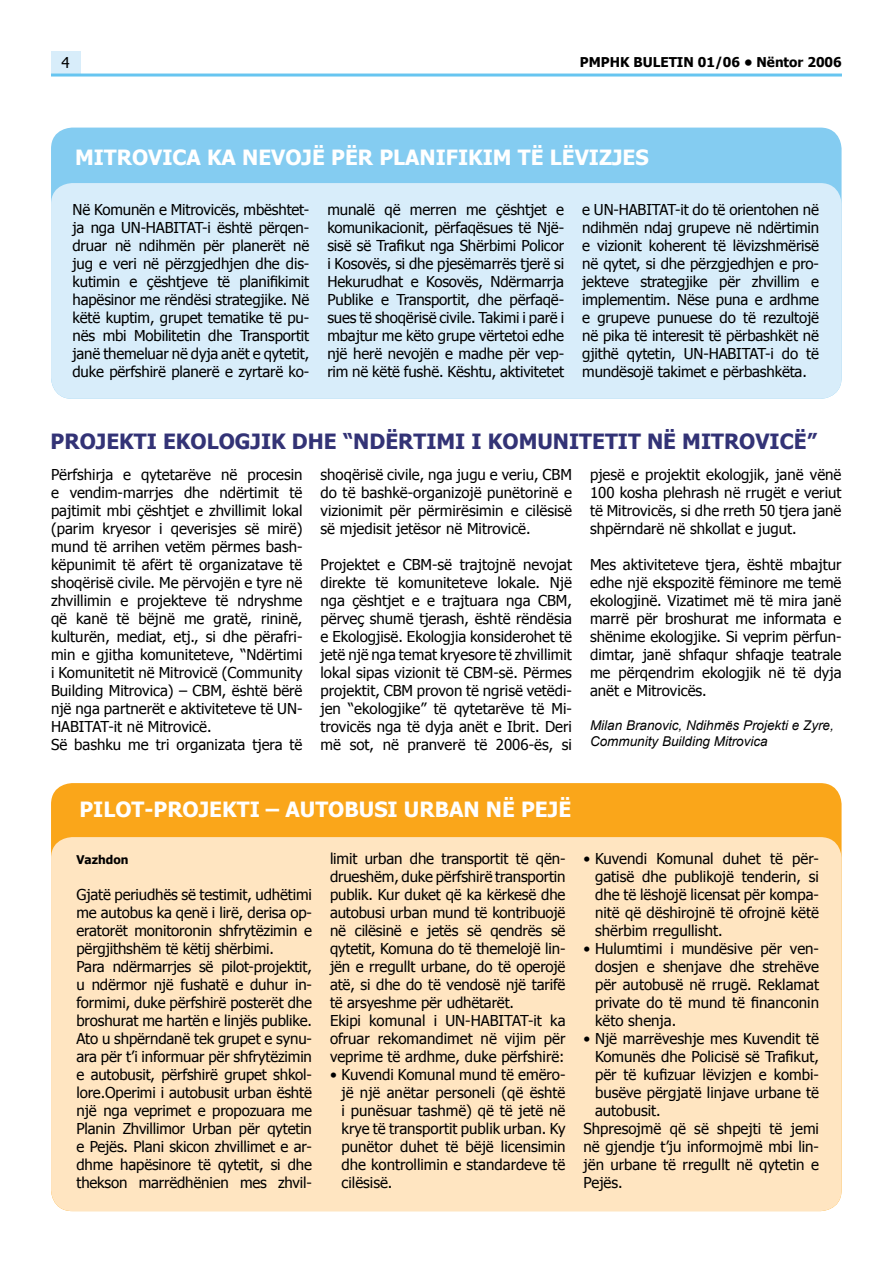
<style>
.page{position:relative;width:893px;height:1263px;background:#fff}
.page>*{position:absolute;margin:0;border:0;box-sizing:border-box;transform-origin:0 0}
.t1{font:700 21px "Tahoma";color:#fff}
.t2{font:700 21px "Tahoma";color:#333376}
.t3{font:15px/18px "Tahoma";letter-spacing:-.005em;color:#000;text-align:justify}
.t4{font:italic 13.5px/16.2px "Arial";color:#000}
.t5{font:700 13.5px "Tahoma";color:#000}
.t6{font:700 12px "Tahoma";color:#000}
</style>
<div class="page">
<div style="left:51px;top:51px;width:30px;height:24px;background:#d8edfa"></div>
<hr style="left:51px;top:74px;width:791px;height:3px;background:#67c5f0">
<div style="left:51px;top:783px;width:791px;height:428px;background:#faa61a;border-radius:21px"></div>
<div style="left:51px;top:837px;width:791px;height:374px;background:#ffe5c1;border-radius:21px"></div>
<div style="left:51px;top:128px;width:791px;height:271px;background:#84ccf1;border-radius:21px"></div>
<div style="left:51px;top:183px;width:791px;height:216px;background:#d8edfa;border-radius:21px"></div>
<p class="t5" style="left:580px;top:53px;width:64px">PMPHK BUL</p>
<p class="t5" style="left:660px;top:53px;width:183px">ETI N 01/06 • NËNTOR 2006</p>
<h1 class="t1" style="left:75px;top:142px;width:72px">MITROVICA</h1>
<h1 class="t1" style="left:207px;top:142px;width:51px">KA NEVO</h1>
<h1 class="t1" style="left:302px;top:142px;width:92px">JË PËR PLANIFIKIM</h1>
<h1 class="t1" style="left:518px;top:142px;width:118px">TË LËVIZJES</h1>
<p class="t3" style="left:72px;top:200px;width:238px">Në Komunën e Mitrovicës, mbështet&shy;ja nga UN-HABITAT-i është përqen&shy;druar në ndihmën për planerët në jug e veri në përzgjedhjen dhe dis&shy;kutimin e çështjeve të planifikimit hapësinor me rëndësi strategjike. Në këtë kuptim, grupet tematike të pu&shy;nës mbi Mobilitetin dhe Transportit janë themeluar në dyja anët e qytetit, duke përfshirë planerë e zyrtarë ko-</p>
<p class="t3" style="left:327px;top:200px;width:238px">munalë që merren me çështjet e komunikacionit, përfaqësues të Një&shy;sisë së Trafikut nga Shërbimi Policor i Kosovës, si dhe pjesëmarrës tjerë si Hekurudhat e Kosovës, Ndërmarrja Publike e Transportit, dhe përfaqë&shy;sues të shoqërisë civile. Takimi i parë i mbajtur me këto grupe vërtetoi edhe një herë nevojën e madhe për vep&shy;rim në këtë fushë. Kështu, aktivitetet</p>
<p class="t3" style="left:582px;top:200px;width:238px">e UN-HABITAT-it do të orientohen në ndihmën ndaj grupeve në ndërtimin e vizionit koherent të lëvizshmërisë në qytet, si dhe përzgjedhjen e pro&shy;jekteve strategjike për zhvillim e implementim. Nëse puna e ardhme e grupeve punuese do të rezultojë në pika të interesit të përbashkët në gjithë qytetin, UN-HABITAT-i do të mundësojë takimet e përbashkëta.</p>
<h1 class="t2" style="left:51px;top:427px;width:69px">PROJEKTI</h1>
<h1 class="t2" style="left:163px;top:427px;width:16px">EKOLOG</h1>
<h1 class="t2" style="left:251px;top:427px;width:177px">JIK DHE “NDËRTIMI</h1>
<h1 class="t2" style="left:472px;top:427px;width:32px">I KOMUNITETIT</h1>
<h1 class="t2" style="left:647px;top:427px;width:107px">NË MITROVIC</h1>
<h1 class="t2" style="left:794px;top:427px;width:25px">Ë”</h1>
<p class="t3" style="left:51px;top:464px;width:253px;text-align:left">Përfshirja e qytetarëve në procesin e vendim-marrjes dhe ndërtimit të pajtimit mbi çështjet e zhvillimit lokal (parim kryesor i qeverisjes së mirë) mund të arrihen vetëm përmes bash&shy;këpunimit të afërt të organizatave të shoqërisë civile. Me përvojën e tyre në zhvillimin e projekteve të ndryshme që kanë të bëjnë me gratë, rininë, kulturën, mediat, etj., si dhe përafri&shy;min e gjitha komuniteteve, “Ndërtimi i Komunitetit në Mitrovicë (Community Building Mitrovica) – CBM, është bërë një nga partnerët e aktiviteteve të UN-HABITAT-it në Mitrovicë.<br>Së bashku me tri organizata tjera të</p>
<p class="t3" style="left:321px;top:464px;width:253px">shoqërisë civile, nga jugu e veriu, CBM do të bashkë-organizojë punëtorinë e vizionimit për përmirësimin e cilësisë së mjedisit jetësor në Mitrovicë.</p>
<p class="t3" style="left:321px;top:554px;width:253px">Projektet e CBM-së trajtojnë nevojat direkte të komuniteteve lokale. Një nga çështjet e e trajtuara nga CBM, përveç shumë tjerash, është rëndësia e Ekologjisë. Ekologjia konsiderohet të jetë një nga temat kryesore të zhvillimit lokal sipas vizionit të CBM-së. Përmes projektit, CBM provon të ngrisë vetëdi&shy;jen “ekologjike” të qytetarëve të Mi&shy;trovicës nga të dyja anët e Ibrit. Deri më sot, në pranverë të 2006-ës, si</p>
<p class="t3" style="left:590px;top:464px;width:253px">pjesë e projektit ekologjik, janë vënë 100 kosha plehrash në rrugët e veriut të Mitrovicës, si dhe rreth 50 tjera janë shpërndarë në shkollat e jugut.</p>
<p class="t3" style="left:590px;top:554px;width:253px">Mes aktiviteteve tjera, është mbajtur edhe një ekspozitë fëminore me temë ekologjinë. Vizatimet më të mira janë marrë për broshurat me informata e shënime ekologjike. Si veprim përfun&shy;dimtar, janë shfaqur shfaqje teatrale me përqendrim ekologjik në të dyja anët e Mitrovicës.</p>
<p class="t4" style="left:590px;top:717px;width:245px">Milan Branovic, Ndihmës Projekti e Zyre,<br>Community Building Mitrovica</p>
<h1 class="t1" style="left:80px;top:795px;width:493px">PILOT-PROJEKTI – AUTOBUSI URBAN NË PEJË</h1>
<p class="t6" style="left:76px;top:851px;width:53px">VAZHDON</p>
<p class="t3" style="left:76px;top:885px;width:237px;text-align:left">Gjatë periudhës së testimit, udhëtimi me autobus ka qenë i lirë, derisa op&shy;eratorët monitoronin shfrytëzimin e përgjithshëm të këtij shërbimi.<br>Para ndërmarrjes së pilot-projektit, u ndërmor një fushatë e duhur in&shy;formimi, duke përfshirë posterët dhe broshurat me hartën e linjës publike.<br>Ato u shpërndanë tek grupet e synu&shy;ara për t’i informuar për shfrytëzimin e autobusit, përfshirë grupet shkol&shy;lore.Operimi i autobusit urban është një nga veprimet e propozuara me Planin Zhvillimor Urban për qytetin e Pejës. Plani skicon zhvillimet e ar&shy;dhme hapësinore të qytetit, si dhe thekson marrëdhënien mes zhvil-</p>
<p class="t3" style="left:330px;top:849px;width:237px;text-align:left">limit urban dhe transportit të qën&shy;drueshëm, duke përfshirë transportin publik. Kur duket që ka kërkesë dhe autobusi urban mund të kontribuojë në cilësinë e jetës së qendrës së qytetit, Komuna do të themelojë lin&shy;jën e rregullt urbane, do të operojë atë, si dhe do të vendosë një tarifë të arsyeshme për udhëtarët.<br>Ekipi komunal i UN-HABITAT-it ka ofruar rekomandimet në vijim për veprime të ardhme, duke përfshirë:</p>
<p class="t3" style="left:342px;top:1065px;width:226px;text-indent:-12px">• Kuvendi Komunal mund të emëro&shy;jë një anëtar personeli (që është i punësuar tashmë) që të jetë në krye të transportit publik urban. Ky punëtor duhet të bëjë licensimin dhe kontrollimin e standardeve të cilësisë.</p>
<p class="t3" style="left:595px;top:849px;width:226px;text-indent:-12px">• Kuvendi Komunal duhet të për&shy;gatisë dhe publikojë tenderin, si dhe të lëshojë licensat për kompa&shy;nitë që dëshirojnë të ofrojnë këtë shërbim rregullisht.</p>
<p class="t3" style="left:595px;top:939px;width:226px;text-indent:-12px">• Hulumtimi i mundësive për ven&shy;dosjen e shenjave dhe strehëve për autobusë në rrugë. Reklamat private do të mund të financonin këto shenja.</p>
<p class="t3" style="left:584px;top:1029px;width:237px">• Një marrëveshje mes Kuvendit të</p>
<p class="t3" style="left:595px;top:1047px;width:225px">Komunës dhe Policisë së Trafikut,</p>
<p class="t3" style="left:595px;top:1065px;width:225px">për të kufizuar lëvizjen e kombi-</p>
<p class="t3" style="left:595px;top:1083px;width:225px">busëve përgjatë linjave urbane të</p>
<p class="t3" style="left:595px;top:1101px;width:67px">autobusit.</p>
<p class="t3" style="left:584px;top:1119px;width:237px">Shpresojmë që së shpejti të jemi</p>
<p class="t3" style="left:584px;top:1137px;width:237px">në gjendje t’ju informojmë mbi lin-</p>
<p class="t3" style="left:584px;top:1155px;width:237px">jën urbane të rregullt në qytetin e</p>
<p class="t3" style="left:584px;top:1173px;width:41px">Pejës.</p>
</div>
